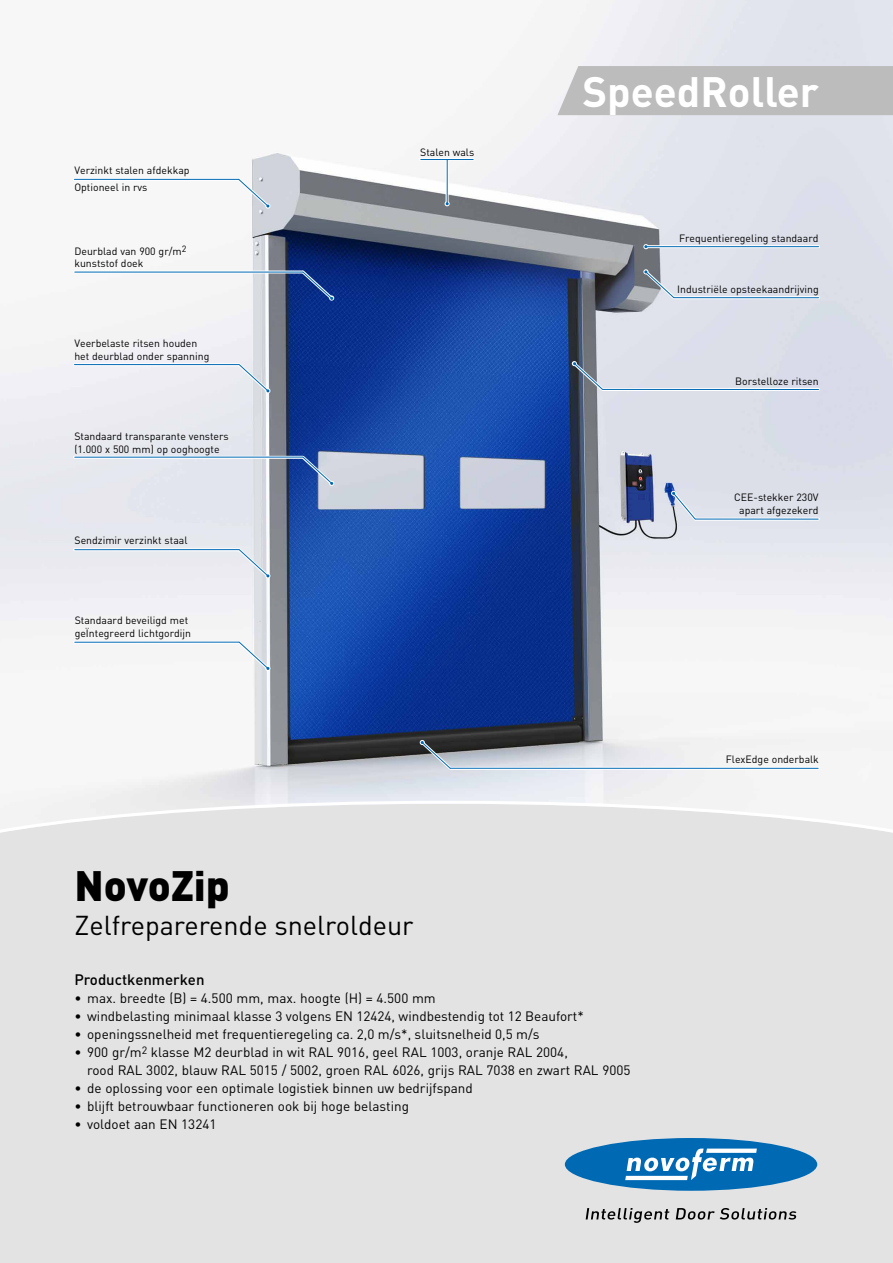
<style>
.page{position:relative;width:893px;height:1263px;background:#fff}
.page>*{position:absolute;margin:0;border:0;box-sizing:border-box;transform-origin:0 0}
.t1{font:700 42px "DIN";color:#fff}
.t2{font:900 42px "DIN";color:#000}
.t3{font:27px "DIN";color:#000}
.t4{font:500 15px "DIN";color:#000}
.t5{font:13.5px/18px "DIN";color:#000}
.t6{font:10.5px/12.6px "DIN";color:#000}
</style>
<div class="page">
<img style="left:0;top:0;width:893px;height:801px">
<hr style="left:74px;top:178px;width:164px;height:3px;background:#fff">
<div style="left:0;top:835px;width:893px;height:428px;background:#e3e3e3"></div>
<svg style="left:0;top:801px;width:893px;height:34px"></svg>
<div style="left:565px;top:1138px;width:252px;height:53px;background:#0069b4;border-radius:50%"></div>
<svg style="left:625px;top:1148px;width:132px;height:32px"></svg>
<svg style="left:586px;top:1208px;width:210px;height:15px;background:#adadad"></svg>
<svg style="left:700px;top:517px;width:119px;height:4px"></svg>
<svg style="left:669px;top:489px;width:31px;height:34px"></svg>
<hr style="left:695px;top:519px;width:123px;height:1px;background:#0069b4">
<hr style="left:646px;top:245px;width:173px;height:3px;background:#fff">
<hr style="left:675px;top:296px;width:144px;height:3px;background:#fff">
<hr style="left:603px;top:388px;width:216px;height:3px;background:#fff">
<hr style="left:646px;top:246px;width:173px;height:1px;background:#0069b4">
<svg style="left:643px;top:244px;width:5px;height:5px"></svg>
<svg style="left:642px;top:268px;width:36px;height:34px"></svg>
<hr style="left:674px;top:297px;width:145px;height:1px;background:#0069b4">
<svg style="left:570px;top:359px;width:36px;height:34px"></svg>
<hr style="left:603px;top:389px;width:216px;height:1px;background:#0069b4">
<hr style="left:451px;top:767px;width:367px;height:3px;background:#fff">
<svg style="left:418px;top:738px;width:36px;height:34px"></svg>
<hr style="left:450px;top:768px;width:368px;height:1px;background:#0069b4">
<hr style="left:74px;top:363px;width:165px;height:3px;background:#fff">
<hr style="left:74px;top:456px;width:229px;height:3px;background:#fff">
<hr style="left:74px;top:270px;width:229px;height:3px;background:#fff">
<svg style="left:299px;top:453px;width:37px;height:35px"></svg>
<hr style="left:75px;top:457px;width:228px;height:1px;background:#0069b4">
<hr style="left:74px;top:548px;width:165px;height:3px;background:#fff">
<svg style="left:235px;top:546px;width:37px;height:34px"></svg>
<hr style="left:75px;top:549px;width:164px;height:1px;background:#0069b4">
<hr style="left:446px;top:160px;width:3px;height:43px;background:#fff">
<hr style="left:420px;top:158px;width:53px;height:3px;background:#fff">
<hr style="left:421px;top:159px;width:52px;height:1px;background:#0069b4">
<hr style="left:447px;top:160px;width:1px;height:44px;background:#0069b4">
<svg style="left:445px;top:201px;width:5px;height:5px"></svg>
<svg style="left:235px;top:175px;width:37px;height:35px"></svg>
<hr style="left:74px;top:179px;width:165px;height:1px;background:#0069b4">
<svg style="left:235px;top:360px;width:37px;height:35px"></svg>
<hr style="left:74px;top:364px;width:165px;height:1px;background:#0069b4">
<svg style="left:299px;top:268px;width:37px;height:34px"></svg>
<hr style="left:75px;top:272px;width:228px;height:1px;background:#0069b4">
<hr style="left:74px;top:641px;width:165px;height:3px;background:#fff">
<svg style="left:235px;top:638px;width:37px;height:35px"></svg>
<hr style="left:75px;top:642px;width:164px;height:1px;background:#0069b4">
<div style="left:557px;top:66px;width:336px;height:49px;background:#bcbcbc"></div>
<p class="t6" style="left:74px;top:162px;width:117px;line-height:16.8px">Verzinkt stalen afdekkap<br>Optioneel in rvs</p>
<p class="t6" style="left:74px;top:244px;width:114px">Deurblad van 900 gr/m<sup>2 </sup>kunststof doek</p>
<p class="t6" style="left:74px;top:337px;width:136px">Veerbelaste ritsen houden het deurblad onder spanning</p>
<p class="t6" style="left:74px;top:430px;width:156px">Standaard transparante vensters (1.000 x 500 mm) op ooghoogte</p>
<p class="t6" style="left:75px;top:534px;width:114px">Sendzimir verzinkt staal</p>
<p class="t6" style="left:75px;top:614px;width:118px">Standaard beveiligd met geÏntegreerd lichtgordijn</p>
<p class="t6" style="left:420px;top:146px;width:56px">Stalen wals</p>
<h1 class="t1" style="left:582px;top:64px;width:238px">SpeedRoller</h1>
<p class="t6" style="left:679px;top:231px;width:141px">Frequentieregeling standaard</p>
<p class="t6" style="left:677px;top:283px;width:143px">Industriële opsteekaandrijving</p>
<p class="t6" style="left:735px;top:375px;width:85px">Borstelloze ritsen</p>
<p class="t6" style="left:734px;top:491px;width:86px;text-align:center">CEE-stekker 230V apart afgezekerd</p>
<p class="t6" style="left:726px;top:753px;width:95px">FlexEdge onderbalk</p>
<h1 class="t2" style="left:74px;top:857px;width:157px">NovoZip</h1>
<h2 class="t3" style="left:74px;top:908px;width:341px">Zelfreparerende snelroldeur</h2>
<p class="t4" style="left:74px;top:970px;width:132px">Productkenmerken</p>
<p class="t5" style="left:74px;top:989px;width:363px">• max. breedte (B) = 4.500 mm, max. hoogte (H) = 4.500 mm</p>
<p class="t5" style="left:74px;top:1007px;width:511px">• windbelasting minimaal klasse 3 volgens EN 12424, windbestendig tot 12 Beaufort*</p>
<p class="t5" style="left:74px;top:1025px;width:467px">• openingssnelheid met frequentieregeling ca. 2,0 m/s*, sluitsnelheid 0,5 m/s</p>
<p class="t5" style="left:87px;top:1043px;width:545px;text-indent:-13px">• 900 gr/m<sup>2</sup> klasse M2 deurblad in wit RAL 9016, geel RAL 1003, oranje RAL 2004,<br>rood RAL 3002, blauw RAL 5015 / 5002, groen RAL 6026, grijs RAL 7038 en zwart RAL 9005</p>
<p class="t5" style="left:74px;top:1079px;width:400px">• de oplossing voor een optimale logistiek binnen uw bedrijfspand</p>
<p class="t5" style="left:74px;top:1097px;width:336px">• blijft betrouwbaar functioneren ook bij hoge belasting</p>
<p class="t5" style="left:74px;top:1115px;width:144px">• voldoet aan EN 13241</p>
</div>
